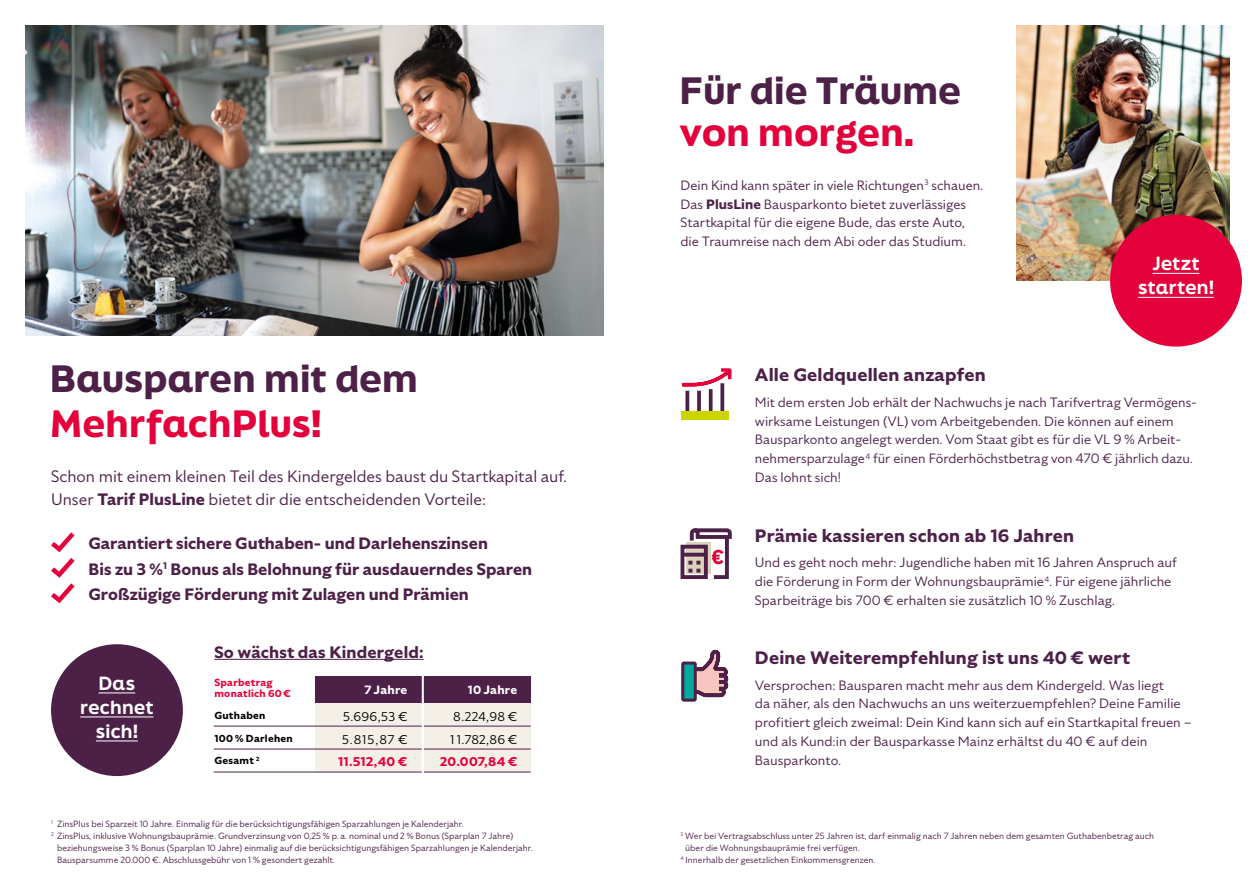
<style>
.page{position:relative;width:1259px;height:893px;background:#fff}
.page>*{position:absolute;margin:0;border:0;box-sizing:border-box;transform-origin:0 0}
.t1{font:900 36px "Final Six";letter-spacing:.01em;color:#4d2147}
.t2{font:900 36px "Final Six";letter-spacing:.01em;color:#e4003a}
.t3{font:700 18px "Specter";letter-spacing:.01em;color:#4d2147}
.t4{font:800 18px/24px "Final Six";letter-spacing:.02em;color:#fff;text-align:center}
.t5{font:700 16.5px/25.5px "Specter";color:#4d2147}
.t6{font:16.5px/22.5px "Specter";color:#4d2147}
.t7{font:13.5px/18.8px "Specter";color:#4d2147}
.t8{font:12.75px/22.5px "Specter";letter-spacing:.02em;color:#000}
.t9{font:700 12.75px "Specter";letter-spacing:.025em;color:#e4003a}
.t10{font:700 12px "Specter";letter-spacing:.02em;color:#fff}
.t11{font:700 10.2px "Specter";letter-spacing:.025em;color:#000}
.t12{font:700 10.2px/11.2px "Specter";letter-spacing:.025em;color:#e4003a}
.t13{font:9px "Specter";color:#4d2147}
.s1{font-weight:700}
</style>
<div class="page">
<img style="left:1017px;top:26px;width:212px;height:255px">
<svg style="left:51px;top:532px;width:24px;height:72px"></svg>
<hr style="left:214px;top:659px;width:210px;height:1px;background:#4d2147">
<div style="left:315px;top:703px;width:216px;height:69px;background:#f4f0e7"></div>
<hr style="left:214px;top:726px;width:317px;height:1px;background:#4d2147">
<hr style="left:214px;top:749px;width:317px;height:1px;background:#4d2147">
<hr style="left:214px;top:772px;width:317px;height:1px;background:#4d2147">
<div style="left:315px;top:676px;width:216px;height:27px;background:#4d2147"></div>
<hr style="left:422px;top:664px;width:2px;height:145px;background:#fff">
<div style="left:51px;top:644px;width:132px;height:132px;background:#4d2147;border-radius:50%"></div>
<hr style="left:98px;top:692px;width:37px;height:1px;background:#fff">
<hr style="left:80px;top:716px;width:73px;height:1px;background:#fff">
<hr style="left:96px;top:740px;width:42px;height:1px;background:#fff">
<div style="left:1110px;top:215px;width:132px;height:132px;background:#e4003a;border-radius:50%"></div>
<hr style="left:1152px;top:273px;width:47px;height:1px;background:#fff">
<hr style="left:1138px;top:297px;width:75px;height:1px;background:#fff">
<svg style="left:680px;top:528px;width:52px;height:51px"></svg>
<svg style="left:697px;top:649px;width:32px;height:49px"></svg>
<div style="left:683px;top:663px;width:12px;height:37px;background:#00a99d"></div>
<div style="left:681px;top:661px;width:16px;height:41px;border:3px solid #4d2147"></div>
<svg style="left:685px;top:391px;width:4px;height:21px"></svg>
<svg style="left:697px;top:391px;width:4px;height:21px"></svg>
<hr style="left:709px;top:389px;width:3px;height:24px;background:#4d2147">
<svg style="left:720px;top:388px;width:4px;height:24px"></svg>
<svg style="left:682px;top:368px;width:50px;height:20px"></svg>
<div style="left:681px;top:412px;width:47px;height:8px;background:#cdd500"></div>
<img style="left:26px;top:26px;width:578px;height:310px">
<h1 class="t1" style="left:50px;top:353px;width:369px">Bausparen mit dem</h1>
<h1 class="t2" style="left:50px;top:398px;width:273px">MehrfachPlus!</h1>
<p class="t6" style="left:51px;top:465px;width:517px">Schon mit einem kleinen Teil des Kindergeldes baust du Startkapital auf.<br>Unser <span class="s1">Tarif PlusLine</span> bietet dir die entscheidenden Vorteile:</p>
<p class="t5" style="left:89px;top:531px;width:445px">Garantiert sichere Guthaben- und Darlehenszinsen<br>Bis zu 3 %<sup>1</sup> Bonus als Belohnung für ausdauerndes Sparen<br>Großzügige Förderung mit Zulagen und Prämien</p>
<h2 class="t4" style="left:80px;top:671px;width:75px">Das rechnet sich!</h2>
<p class="t5" style="left:214px;top:639px;width:211px">So wächst das Kindergeld:</p>
<p class="t12" style="left:214px;top:677px;width:78px">Sparbetrag monatlich 60€</p>
<p class="t11" style="left:214px;top:709px;width:53px">Guthaben</p>
<p class="t11" style="left:214px;top:731px;width:80px">100 % Darlehen</p>
<p class="t11" style="left:214px;top:754px;width:47px">Gesamt <sup>2</sup></p>
<p class="t10" style="left:364px;top:681px;width:44px">7 Jahre</p>
<p class="t10" style="left:468px;top:681px;width:51px">10 Jahre</p>
<p class="t8" style="left:342px;top:705px;width:67px">5.696,53 €<br>5.815,87 €</p>
<p class="t9" style="left:338px;top:753px;width:71px">11.512,40 €</p>
<p class="t8" style="left:450px;top:705px;width:68px">8.224,98 €<br>1 1.782,86 €</p>
<p class="t9" style="left:440px;top:753px;width:79px">20.007,84 €</p>
<p class="t13" style="left:51px;top:818px;width:414px"><sup>1</sup> ZinsPlus bei Sparzeit 10 Jahre. Einmalig für die berücksichtigungsfähigen Sparzahlungen je Kalenderjahr.</p>
<p class="t13" style="left:51px;top:830px;width:464px"><sup>2</sup> ZinsPlus, inklusive Wohnungsbauprämie. Grundverzinsung von 0,25 % p. a. nominal und 2 % Bonus (Sparplan 7 Jahre)</p>
<p class="t13" style="left:57px;top:842px;width:477px">beziehungsweise 3 % Bonus (Sparplan 10 Jahre) einmalig auf die berücksichtigungsfähigen Sparzahlungen je Kalenderjahr.</p>
<p class="t13" style="left:57px;top:854px;width:279px">Bausparsumme 20.000 €. Abschlussgebühr von 1 % gesondert gezahlt.</p>
<h1 class="t1" style="left:679px;top:65px;width:283px">Für die Träume</h1>
<h1 class="t2" style="left:679px;top:107px;width:236px">von morgen.</h1>
<p class="t7" style="left:680px;top:176px;width:304px">Dein Kind kann später in viele Richtungen<sup>3</sup> schauen.<br>Das <span class="s1">PlusLine</span> Bausparkonto bietet zuverlässiges Startkapital für die eigene Bude, das erste Auto, die Traumreise nach dem Abi oder das Studium.</p>
<h2 class="t4" style="left:1138px;top:251px;width:77px">Jetzt starten!</h2>
<h2 class="t3" style="left:755px;top:363px;width:232px">Alle Geldquellen anzapfen</h2>
<p class="t7" style="left:755px;top:393px;width:443px">Mit dem ersten Job erhält der Nachwuchs je nach Tarifvertrag Vermögens&shy;wirksame Leistungen (VL) vom Arbeitgebenden. Die können auf einem Bausparkonto angelegt werden. Vom Staat gibt es für die VL 9 % Arbeit&shy;nehmersparzulage<sup>4</sup> für einen Förderhöchstbetrag von 470 € jährlich dazu.<br>Das lohnt sich!</p>
<h2 class="t3" style="left:755px;top:523px;width:321px">Prämie kassieren schon ab 16 Jahren</h2>
<p class="t7" style="left:755px;top:553px;width:423px">Und es geht noch mehr: Jugendliche haben mit 16 Jahren Anspruch auf die Förderung in Form der Wohnungsbauprämie<sup>4</sup>. Für eigene jährliche<br>Sparbeiträge bis 700 € erhalten sie zusätzlich 10 % Zuschlag.</p>
<h2 class="t3" style="left:755px;top:646px;width:376px">Deine Weiterempfehlung ist uns 40 € wert</h2>
<p class="t7" style="left:755px;top:675px;width:438px">Versprochen: Bausparen macht mehr aus dem Kindergeld. Was liegt<br>da näher, als den Nachwuchs an uns weiterzuempfehlen? Deine Familie profitiert gleich zweimal: Dein Kind kann sich auf ein Startkapital freuen – und als Kund:in der Bausparkasse Mainz erhältst du 40 € auf dein Bausparkonto.</p>
<p class="t13" style="left:680px;top:830px;width:475px"><sup>3</sup> Wer bei Vertragsabschluss unter 25 Jahren ist, darf einmalig nach 7 Jahren neben dem gesamten Guthabenbetrag auch</p>
<p class="t13" style="left:685px;top:842px;width:176px">über die Wohnungsbauprämie frei verfügen.</p>
<p class="t13" style="left:680px;top:854px;width:196px"><sup>4</sup> Innerhalb der gesetzlichen Einkommensgrenzen.</p>
</div>
